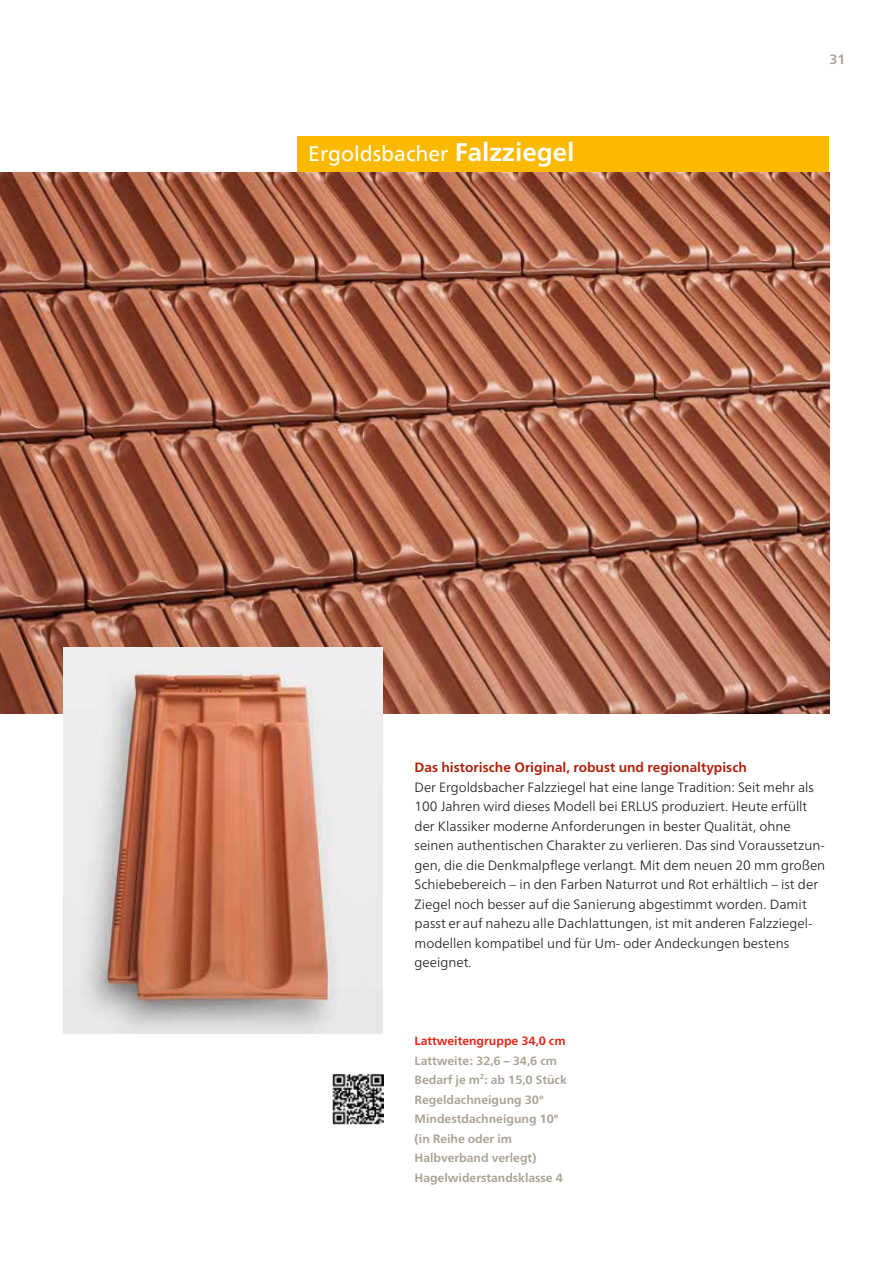
<style>
.page{position:relative;width:893px;height:1263px;background:#fff}
.page>*{position:absolute;margin:0;border:0;box-sizing:border-box;transform-origin:0 0}
.t1{font:21px "Frutiger Neue LT Pro";color:#fff}
.t2{font:300 13.5px/19.5px "Frutiger Neue LT Pro";color:#1d1d1b}
.t3{font:700 13.5px "Frutiger Neue LT Pro";color:#af2009}
.t4{font:700 13.5px "Frutiger Neue LT Pro";color:#aaa293}
.t5{font:700 12px/19.5px "Frutiger Neue LT Pro";color:#aaa293}
.t6{font:700 12px "Frutiger Neue LT Pro";color:#e42313}
.s1{font-weight:700;font-size:25.5px}
.s2{font-family:"Menlo";font-weight:400}
</style>
<div class="page">
<div style="left:298px;top:136px;width:531px;height:36px;background:#fbba00"></div>
<img style="left:0;top:172px;width:829px;height:542px">
<img style="left:64px;top:648px;width:319px;height:385px">
<img style="left:332px;top:1073px;width:52px;height:51px">
<h1 class="t1" style="left:308px;top:145px;width:268px">Ergoldsbacher <span class="s1">Falzziegel</span></h1>
<p class="t4" style="left:829px;top:54px;width:18px">31</p>
<p class="t3" style="left:415px;top:762px;width:334px">Das historische Original, robust und regionaltypisch</p>
<p class="t2" style="left:415px;top:778px;width:412px">Der Ergoldsbacher Falzziegel hat eine lange Tradition: Seit mehr als 100 Jahren wird dieses Modell bei ERLUS produziert. Heute erfüllt der Klassiker moderne An for derungen in bester Qualität, ohne seinen authentischen Charakter zu verlieren. Das sind Voraussetzun&shy;gen, die die Denk mal pflege verlangt. Mit dem neuen 20 mm großen Schiebe bereich – in den Farben Naturrot und Rot erhältlich – ist der Ziegel noch besser auf die Sanierung abgestimmt worden. Damit passt er auf nahezu alle Dachlattungen, ist mit anderen Falz ziegel - modellen kompatibel und für Um- oder Andeckungen bestens geeignet.</p>
<p class="t6" style="left:415px;top:1036px;width:153px">Lattweitengruppe 34,0 cm</p>
<p class="t5" style="left:415px;top:1052px;width:154px">Lattweite: 32,6 – 34,6 cm<br>Bedarf je m²: ab 15,0 Stu<span class="s2">̈</span>ck<br>Regeldachneigung 30°<br>Mindestdachneigung 10° (in Reihe oder im<br>Halbverband verlegt)<br>Hagelwiderstandsklasse 4</p>
</div>
